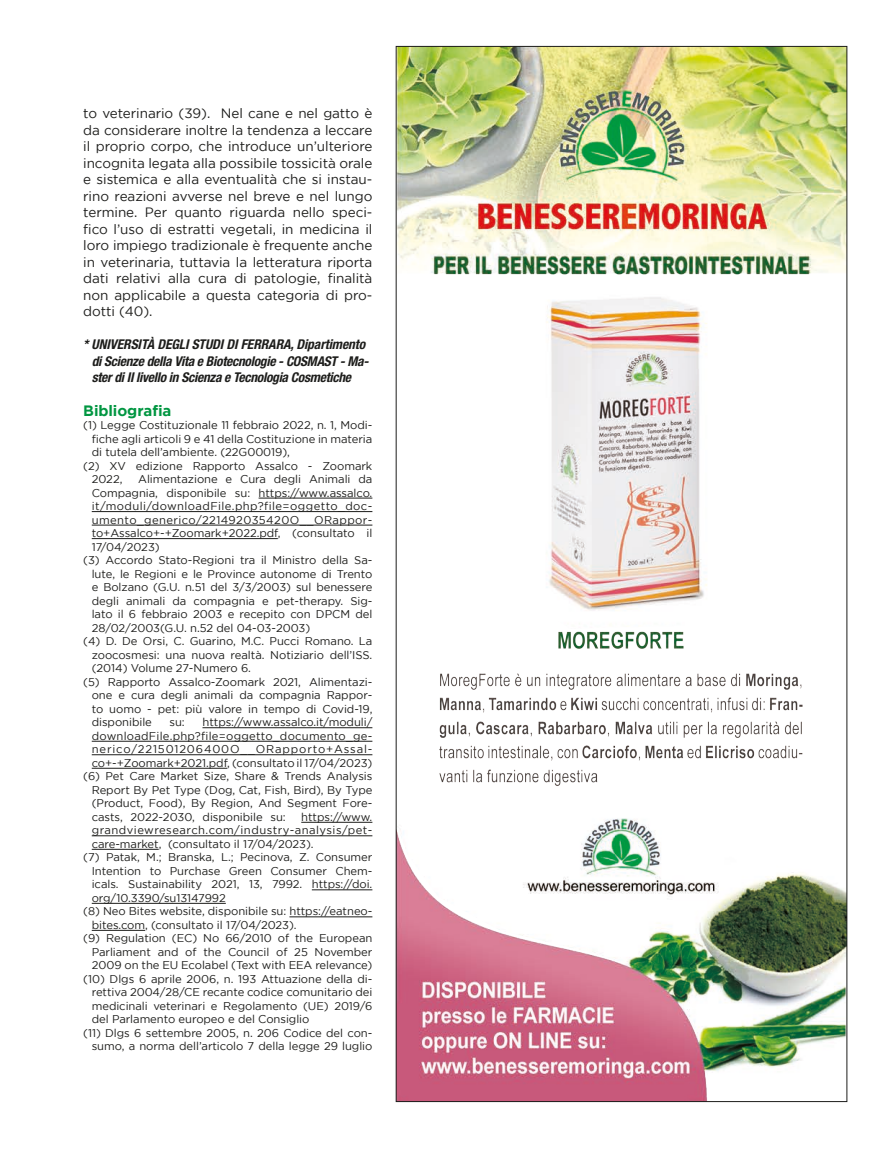
<style>
.page{position:relative;width:893px;height:1153px;background:#fff}
.page>*{position:absolute;margin:0;border:0;box-sizing:border-box;transform-origin:0 0}
.Titolo_ok{font:700 15px "Gotham";letter-spacing:-.005em;color:#009641}
.t1{font:13.5px/16.5px "Gotham";letter-spacing:-.005em;color:#1d1d1b;text-align:justify}
.Riferimenti{font:italic 700 condensed 13.5px/16.5px "Helvetica Neue LT Std";letter-spacing:-.02em;color:#1d1d1b}
.t2{font:11.25px/13.5px "Gotham";letter-spacing:-.005em;color:#1d1d1b;text-align:justify}
</style>
<div class="page">
<hr style="left:259px;top:498px;width:113px;height:1px;background:#1d1d1b">
<hr style="left:92px;top:511px;width:280px;height:1px;background:#1d1d1b">
<hr style="left:92px;top:525px;width:280px;height:1px;background:#1d1d1b">
<hr style="left:92px;top:538px;width:186px;height:1px;background:#1d1d1b">
<hr style="left:202px;top:727px;width:170px;height:1px;background:#1d1d1b">
<hr style="left:92px;top:741px;width:280px;height:1px;background:#1d1d1b">
<hr style="left:92px;top:754px;width:280px;height:1px;background:#1d1d1b">
<hr style="left:92px;top:768px;width:135px;height:1px;background:#1d1d1b">
<hr style="left:301px;top:822px;width:71px;height:1px;background:#1d1d1b">
<hr style="left:92px;top:835px;width:280px;height:1px;background:#1d1d1b">
<hr style="left:92px;top:849px;width:67px;height:1px;background:#1d1d1b">
<hr style="left:312px;top:889px;width:60px;height:1px;background:#1d1d1b">
<hr style="left:92px;top:903px;width:134px;height:1px;background:#1d1d1b">
<hr style="left:289px;top:916px;width:83px;height:1px;background:#1d1d1b">
<hr style="left:92px;top:930px;width:53px;height:1px;background:#1d1d1b">
<img style="left:398px;top:48px;width:447px;height:1051px">
<p class="t1" style="left:83px;top:105px;width:291px">to veterinario (39). Nel cane e nel gatto è da considerare inoltre la tendenza a leccare il proprio corpo, che introduce un’ulteriore incognita legata alla possibile tossicità orale e sistemica e alla eventualità che si instau&shy;rino reazioni avverse nel breve e nel lungo termine. Per quanto riguarda nello speci&shy;fico l’uso di estratti vegetali, in medicina il loro impiego tradizionale è frequente anche in veterinaria, tuttavia la letteratura riporta dati relativi alla cura di patologie, finalità non applicabile a questa categoria di pro&shy;dotti (40).</p>
<p class="Riferimenti" style="left:92px;top:336px;width:278px;text-indent:-9px">* UNIVERSITÀ DEGLI STUDI DI FERRARA, Dipartimento di Scienze della Vita e Biotecnologie - COSMAST - Ma&shy;ster di II livello in Scienza e Tecnologia Cosmetiche</p>
<p class="Titolo_ok" style="left:83px;top:401px;width:90px">Bibliografia</p>
<p class="t2" style="left:92px;top:418px;width:282px;text-indent:-9px">(1) Legge Costituzionale 11 febbraio 2022, n. 1, Modi&shy;fiche agli articoli 9 e 41 della Costituzione in materia di tutela dell’ambiente. (22G00019),</p>
<p class="t2" style="left:92px;top:458px;width:282px;text-indent:-9px">(2) XV edizione Rapporto Assalco - Zoomark<br>2022,</p>
<p class="t2" style="left:92px;top:472px;width:282px;text-indent:46px">Alimentazione e Cura degli Animali da Compagnia, disponibile su: https://www.assalco. it/moduli/downloadFile.php?file=oggetto_doc&shy;umento_generico/221492035420O__ORappor&shy;to+Assalco+-+Zoomark+2022.pdf, (consultato il 17/04/2023)</p>
<p class="t2" style="left:92px;top:553px;width:282px;text-indent:-9px">(3) Accordo Stato-Regioni tra il Ministro della Sa&shy;lute, le Regioni e le Province autonome di Trento e Bolzano (G.U. n.51 del 3/3/2003) sul benessere degli animali da compagnia e pet-therapy. Sig&shy;lato il 6 febbraio 2003 e recepito con DPCM del 28/02/2003(G.U. n.52 del 04-03-2003)</p>
<p class="t2" style="left:92px;top:634px;width:282px;text-indent:-9px">(4) D. De Orsi, C. Guarino, M.C. Pucci Romano. La zoocosmesi: una nuova realtà. Notiziario dell’ISS. (2014) Volume 27-Numero 6.</p>
<p class="t2" style="left:92px;top:674px;width:282px;text-indent:-9px">(5) Rapporto Assalco-Zoomark 2021, Alimentazi&shy;one e cura degli animali da compagnia Rappor&shy;to uomo - pet: più valore in tempo di Covid-19, disponibile</p>
<p class="t2" style="left:92px;top:715px;width:282px;text-indent:111px">https://www.assalco.it/moduli/ downloadFile.php?file=oggetto_documento_ge&shy;nerico/221501206400O__ORapporto+Assal&shy;co+-+Zoomark+2021.pdf, (consultato il 17/04/2023)</p>
<p class="t2" style="left:92px;top:769px;width:282px;text-indent:-9px">(6) Pet Care Market Size, Share &amp; Trends Analysis Report By Pet Type (Dog, Cat, Fish, Bird), By Type (Product, Food), By Region, And Segment Fore&shy;casts, 2022-2030, disponibile su:</p>
<p class="t2" style="left:170px;top:715px;width:17px">su:</p>
<p class="t2" style="left:92px;top:809px;width:282px;text-indent:209px">https://www. grandviewresearch.com/industry-analysis/pet&shy;care-market, (consultato il 17/04/2023).</p>
<p class="t2" style="left:92px;top:850px;width:282px;text-indent:-9px">(7) Patak, M.; Branska, L.; Pecinova, Z. Consumer Intention to Purchase Green Consumer Chem&shy;icals. Sustainability 2021, 13, 7992. https://doi. org/10.3390/su13147992</p>
<p class="t2" style="left:92px;top:904px;width:282px;text-indent:-9px">(8) Neo Bites website, disponibile su: https://eatneo&shy;bites.com, (consultato il 17/04/2023).</p>
<p class="t2" style="left:92px;top:931px;width:282px;text-indent:-9px">(9) Regulation (EC) No 66/2010 of the European Parliament and of the Council of 25 November 2009 on the EU Ecolabel (Text with EEA relevance)</p>
<p class="t2" style="left:92px;top:971px;width:282px;text-indent:-9px">(10) Dlgs 6 aprile 2006, n. 193 Attuazione della di&shy;rettiva 2004/28/CE recante codice comunitario dei medicinali veterinari e Regolamento (UE) 2019/6 del Parlamento europeo e del Consiglio</p>
<p class="t2" style="left:83px;top:1025px;width:291px;text-align:right">(11) Dlgs 6 settembre 2005, n. 206 Codice del con&shy;sumo, a norma dell’articolo 7 della legge 29 luglio</p>
</div>
